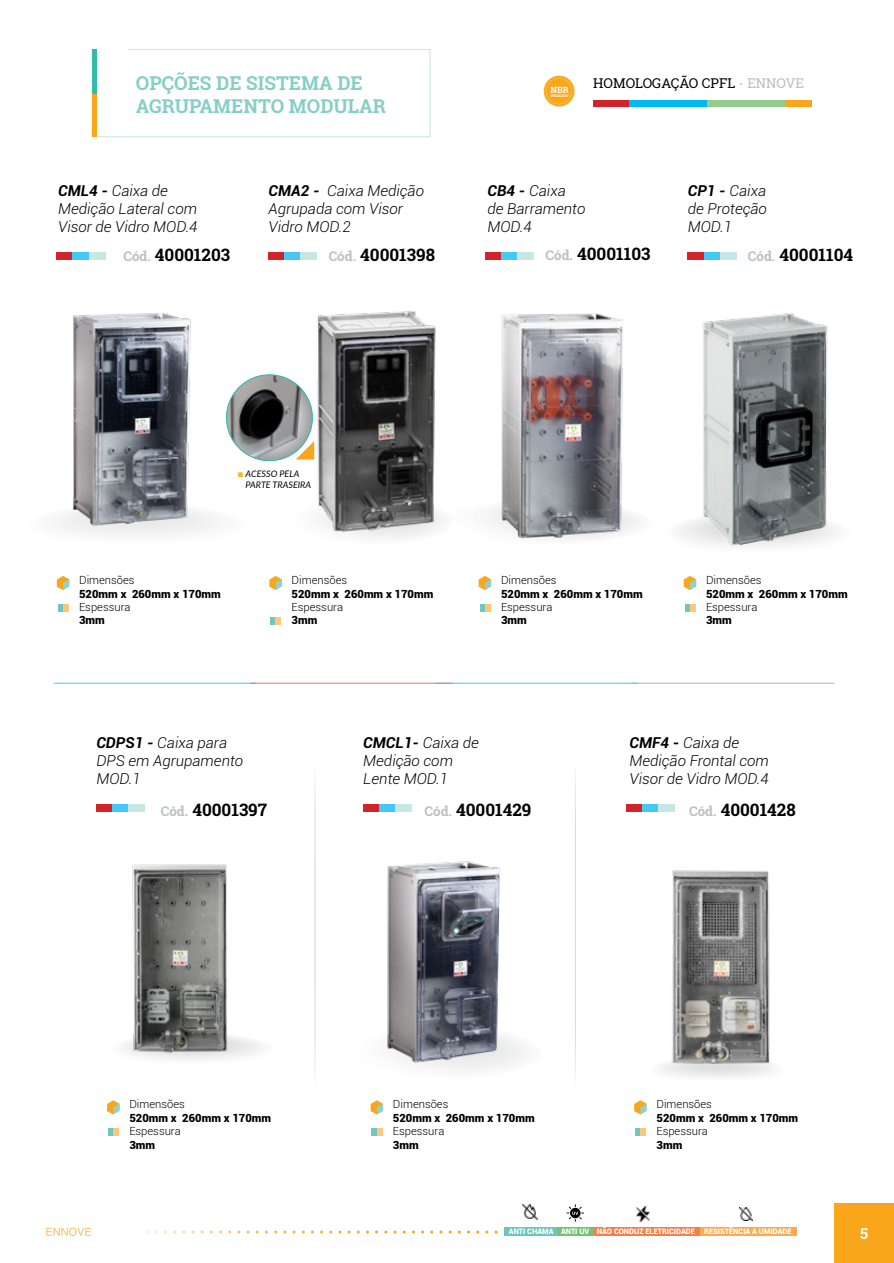
<style>
.page{position:relative;width:894px;height:1263px;background:#fff}
.page>*{position:absolute;margin:0;border:0;box-sizing:border-box;transform-origin:0 0}
.t1{font:700 19.05px/23px "Roboto Slab";color:#86cfc6}
.t2{font:700 17.1px "Roboto Slab";color:#000}
.t3{font:italic 300 15px/18px "Roboto";color:#000}
.t4{font:700 15px "Roboto Slab";color:#fff}
.t5{font:13.5px "Roboto Slab";color:#000}
.t6{font:900 11.25px "Roboto";color:#000}
.t7{font:300 11.25px "Roboto";color:#000}
.t8{font:italic 9px/10.8px "Lato";color:#000}
.t9{font:700 8.55px "Roboto Slab";color:#fff}
.t10{font:900 7.5px "Roboto";color:#fff}
.t11{font:700 3.6px "Roboto Slab";color:#fff}
.s1{color:#bcbec0}
.s2{font-weight:700}
.s3{font-size:13.35px;color:#bcbec0}
.s4{font-family:"Arial";font-size:10.05px;color:#fab819}
</style>
<div class="page">
<hr style="left:314px;top:763px;width:1px;height:323px;background:#afb1b4">
<hr style="left:575px;top:763px;width:1px;height:323px;background:#afb1b4">
<div style="left:628px;top:100px;width:78px;height:6px;background:#00b9f1"></div>
<div style="left:706px;top:100px;width:78px;height:6px;background:#92cd8b"></div>
<div style="left:784px;top:100px;width:27px;height:6px;background:#faa61a"></div>
<div style="left:593px;top:100px;width:35px;height:6px;background:#d2232a"></div>
<hr style="left:54px;top:683px;width:202px;height:1px;background:#3ec7f4">
<hr style="left:435px;top:683px;width:202px;height:1px;background:#3ec7f4">
<hr style="left:250px;top:683px;width:202px;height:1px;background:#e17e65">
<hr style="left:631px;top:683px;width:203px;height:1px;background:#90cc89">
<svg style="left:543px;top:75px;width:32px;height:32px"></svg>
<div style="left:545px;top:78px;width:27px;height:26px;border:1px solid #fff89f;border-radius:50%"></div>
<div style="left:57px;top:252px;width:16px;height:8px;background:#d2232a"></div>
<div style="left:73px;top:252px;width:16px;height:8px;background:#44c8f5"></div>
<div style="left:89px;top:252px;width:16px;height:8px;background:#c7e7e2"></div>
<div style="left:268px;top:252px;width:16px;height:8px;background:#d2232a"></div>
<div style="left:284px;top:252px;width:17px;height:8px;background:#44c8f5"></div>
<div style="left:301px;top:252px;width:16px;height:8px;background:#c7e7e2"></div>
<div style="left:485px;top:252px;width:16px;height:8px;background:#d2232a"></div>
<div style="left:501px;top:252px;width:16px;height:8px;background:#44c8f5"></div>
<div style="left:517px;top:252px;width:16px;height:8px;background:#c7e7e2"></div>
<div style="left:684px;top:604px;width:6px;height:8px;background:#6ec8bd"></div>
<div style="left:690px;top:604px;width:5px;height:8px;background:#fec779"></div>
<svg style="left:683px;top:580px;width:13px;height:10px"></svg>
<img style="left:679px;top:313px;width:158px;height:267px">
<div style="left:687px;top:252px;width:16px;height:8px;background:#d2232a"></div>
<div style="left:703px;top:252px;width:17px;height:8px;background:#44c8f5"></div>
<div style="left:720px;top:252px;width:16px;height:8px;background:#c7e7e2"></div>
<img style="left:73px;top:313px;width:118px;height:193px">
<svg style="left:25px;top:502px;width:224px;height:47px;fill:#f4f4f4"></svg>
<svg style="left:91px;top:49px;width:340px;height:89px"></svg>
<div style="left:92px;top:93px;width:5px;height:44px;background:#faa61a"></div>
<div style="left:92px;top:49px;width:5px;height:44px;background:#32bcad"></div>
<img style="left:661px;top:870px;width:112px;height:208px">
<div style="left:626px;top:804px;width:16px;height:8px;background:#d2232a"></div>
<div style="left:642px;top:804px;width:16px;height:8px;background:#44c8f5"></div>
<div style="left:658px;top:804px;width:16px;height:8px;background:#c7e7e2"></div>
<div style="left:635px;top:1128px;width:5px;height:8px;background:#6ec8bd"></div>
<div style="left:640px;top:1128px;width:5px;height:8px;background:#fec779"></div>
<svg style="left:634px;top:1100px;width:12px;height:14px"></svg>
<div style="left:58px;top:604px;width:5px;height:8px;background:#6ec8bd"></div>
<div style="left:63px;top:604px;width:6px;height:8px;background:#fec779"></div>
<svg style="left:57px;top:576px;width:12px;height:14px"></svg>
<div style="left:96px;top:804px;width:16px;height:8px;background:#d2232a"></div>
<div style="left:112px;top:804px;width:17px;height:8px;background:#44c8f5"></div>
<div style="left:129px;top:804px;width:16px;height:8px;background:#c7e7e2"></div>
<div style="left:363px;top:804px;width:16px;height:8px;background:#d2232a"></div>
<div style="left:379px;top:804px;width:16px;height:8px;background:#44c8f5"></div>
<div style="left:395px;top:804px;width:16px;height:8px;background:#c7e7e2"></div>
<img style="left:132px;top:864px;width:95px;height:173px">
<svg style="left:110px;top:1032px;width:165px;height:33px"></svg>
<div style="left:108px;top:1128px;width:5px;height:8px;background:#6ec8bd"></div>
<div style="left:113px;top:1128px;width:6px;height:8px;background:#fec779"></div>
<svg style="left:107px;top:1100px;width:12px;height:14px"></svg>
<div style="left:270px;top:617px;width:6px;height:8px;background:#6ec8bd"></div>
<div style="left:276px;top:617px;width:5px;height:8px;background:#fec779"></div>
<svg style="left:269px;top:576px;width:13px;height:14px"></svg>
<div style="left:289px;top:498px;width:166px;height:47px;background:#f9f9f9;border-radius:50%"></div>
<img style="left:280px;top:311px;width:156px;height:223px">
<div style="left:428px;top:500px;width:225px;height:45px;background:#fafafa;border-radius:50%"></div>
<img style="left:499px;top:313px;width:134px;height:226px">
<div style="left:479px;top:604px;width:6px;height:8px;background:#6ec8bd"></div>
<div style="left:485px;top:604px;width:5px;height:8px;background:#fec779"></div>
<svg style="left:478px;top:576px;width:13px;height:14px"></svg>
<div style="left:371px;top:1128px;width:6px;height:8px;background:#6ec8bd"></div>
<div style="left:377px;top:1128px;width:5px;height:8px;background:#fec779"></div>
<svg style="left:370px;top:1100px;width:13px;height:14px"></svg>
<div style="left:351px;top:1026px;width:193px;height:53px;background:#fafafa;border-radius:50%"></div>
<img style="left:387px;top:861px;width:128px;height:204px">
<img style="left:226px;top:375px;width:86px;height:82px">
<svg style="left:295px;top:441px;width:19px;height:18px"></svg>
<div style="left:834px;top:1203px;width:59px;height:60px;background:#faa61a"></div>
<svg style="left:138px;top:1230px;width:662px;height:3px"></svg>
<svg style="left:46px;top:1227px;width:45px;height:8px"></svg>
<div style="left:504px;top:1227px;width:53px;height:8px;background:#6ac7bb"></div>
<div style="left:557px;top:1227px;width:36px;height:8px;background:#77c376"></div>
<div style="left:593px;top:1227px;width:106px;height:8px;background:#f57f48"></div>
<div style="left:699px;top:1227px;width:97px;height:8px;background:#faab4f"></div>
<img style="left:522px;top:1204px;width:16px;height:16px">
<img style="left:636px;top:1206px;width:13px;height:15px">
<svg style="left:739px;top:1207px;width:13px;height:13px"></svg>
<svg style="left:566px;top:1204px;width:18px;height:17px"></svg>
<p class="t1" style="left:136px;top:71px;width:251px">OPÇÕES DE SISTEMA DE<br>AGRUPAMENTO MODULAR</p>
<p class="t9" style="left:550px;top:84px;width:20px">NBR</p>
<p class="t11" style="left:550px;top:93px;width:19px">15820:2010</p>
<p class="t5" style="left:593px;top:74px;width:212px">HOMOLOGAÇÃO CPFL <span class="s1">- ENNOVE</span></p>
<p class="t3" style="left:58px;top:181px;width:141px"><span class="s2">CML4 -</span> Caixa de<br>Medição Lateral com<br>Visor de Vidro MOD.4</p>
<p class="t2" style="left:123px;top:243px;width:108px"><span class="s3">Cód.</span> 40001203</p>
<p class="t3" style="left:268px;top:181px;width:157px"><span class="s2">CMA2 -</span> Caixa Medição<br>Agrupada com Visor<br>Vidro MOD.2</p>
<p class="t2" style="left:328px;top:243px;width:108px"><span class="s3">Cód.</span> 40001398</p>
<p class="t2" style="left:545px;top:242px;width:106px"><span class="s3">Cód.</span> 40001103</p>
<p class="t3" style="left:487px;top:181px;width:99px"><span class="s2">CB4 -</span> Caixa de Barramento<br>MOD.4</p>
<p class="t3" style="left:687px;top:181px;width:81px;text-align:justify"><span class="s2">CP1 -</span> Caixa de Proteção MOD.1</p>
<p class="t2" style="left:747px;top:243px;width:107px"><span class="s3">Cód.</span> 40001104</p>
<p class="t8" style="left:245px;top:468px;width:67px;text-indent:-8px"><span class="s4">■</span> ACESSO PELA<br>PARTE TRASEIRA</p>
<p class="t7" style="left:79px;top:572px;width:57px">Dimensões</p>
<p class="t6" style="left:79px;top:585px;width:143px">520mm x 260mm x 170mm</p>
<p class="t7" style="left:79px;top:599px;width:53px">Espessura</p>
<p class="t6" style="left:79px;top:612px;width:27px">3mm</p>
<p class="t7" style="left:291px;top:572px;width:57px">Dimensões</p>
<p class="t6" style="left:291px;top:585px;width:143px">520mm x 260mm x 170mm</p>
<p class="t7" style="left:291px;top:599px;width:53px">Espessura</p>
<p class="t6" style="left:291px;top:612px;width:27px">3mm</p>
<p class="t7" style="left:501px;top:572px;width:57px">Dimensões</p>
<p class="t6" style="left:501px;top:585px;width:143px">520mm x 260mm x 170mm</p>
<p class="t7" style="left:501px;top:599px;width:53px">Espessura</p>
<p class="t6" style="left:501px;top:612px;width:27px">3mm</p>
<p class="t7" style="left:705px;top:572px;width:57px">Dimensões</p>
<p class="t6" style="left:705px;top:585px;width:143px">520mm x 260mm x 170mm</p>
<p class="t7" style="left:705px;top:599px;width:53px">Espessura</p>
<p class="t6" style="left:705px;top:612px;width:27px">3mm</p>
<p class="t3" style="left:96px;top:733px;width:148px"><span class="s2">CDPS1 -</span> Caixa para<br>DPS em Agrupamento<br>MOD.1</p>
<p class="t2" style="left:161px;top:797px;width:108px"><span class="s3">Cód.</span> 40001397</p>
<p class="t3" style="left:363px;top:733px;width:117px"><span class="s2">CMCL1-</span> Caixa de<br>Medição com<br>Lente MOD.1</p>
<p class="t2" style="left:424px;top:797px;width:108px"><span class="s3">Cód.</span> 40001429</p>
<p class="t3" style="left:629px;top:733px;width:141px"><span class="s2">CMF4 -</span> Caixa de<br>Medição Frontal com<br>Visor de Vidro MOD.4</p>
<p class="t2" style="left:688px;top:797px;width:108px"><span class="s3">Cód.</span> 40001428</p>
<p class="t7" style="left:129px;top:1096px;width:57px">Dimensões</p>
<p class="t6" style="left:129px;top:1110px;width:143px">520mm x 260mm x 170mm</p>
<p class="t7" style="left:129px;top:1123px;width:53px">Espessura</p>
<p class="t6" style="left:129px;top:1136px;width:27px">3mm</p>
<p class="t7" style="left:393px;top:1096px;width:57px">Dimensões</p>
<p class="t6" style="left:393px;top:1110px;width:143px">520mm x 260mm x 170mm</p>
<p class="t7" style="left:393px;top:1123px;width:53px">Espessura</p>
<p class="t6" style="left:393px;top:1136px;width:27px">3mm</p>
<p class="t7" style="left:656px;top:1096px;width:57px">Dimensões</p>
<p class="t6" style="left:656px;top:1110px;width:143px">520mm x 260mm x 170mm</p>
<p class="t7" style="left:656px;top:1123px;width:53px">Espessura</p>
<p class="t6" style="left:656px;top:1136px;width:27px">3mm</p>
<p class="t10" style="left:508px;top:1226px;width:284px">ANTI CHAMA ANTI UV NÃO CONDUZ ELETRICIDADE RESISTÊNCIA A UMIDADE</p>
<p class="t4" style="left:859px;top:1223px;width:9px">5</p>
</div>
